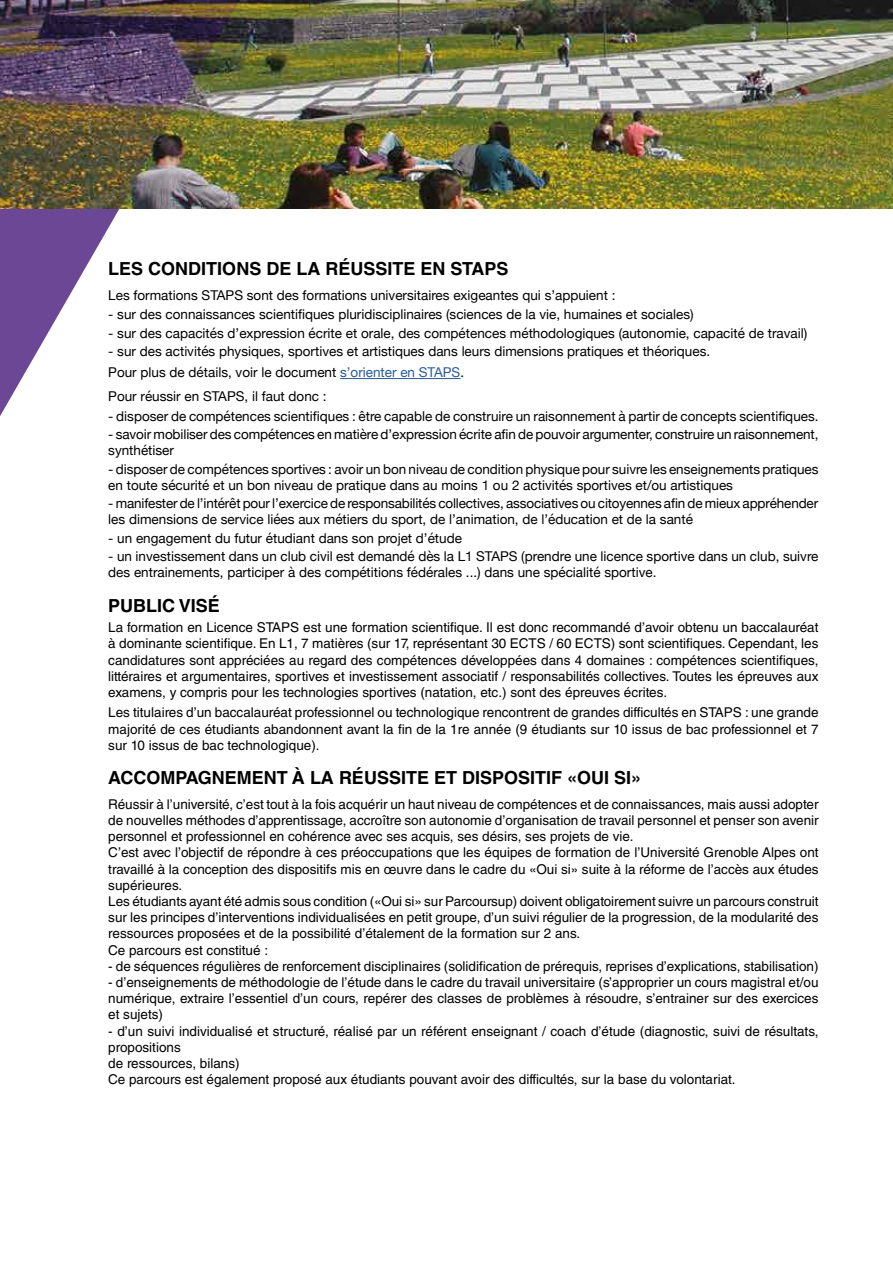
<style>
.page{position:relative;width:893px;height:1263px;background:#fff}
.page>*{position:absolute;margin:0;border:0;box-sizing:border-box;transform-origin:0 0}
.t1{font:700 18px "Helvetica LT Std";color:#000}
.t2{font:13.5px/16.2px "Helvetica LT Std";color:#000;text-align:justify}
.t3{font:13.5px/16.2px "Helvetica Neue";color:#000}
.s1{color:#275b9b}
</style>
<div class="page">
<img style="left:420px;top:0;width:473px;height:208px">
<hr style="left:340px;top:378px;width:120px;height:1px;background:#275b9b">
<img style="left:0;top:0;width:420px;height:416px">
<h1 class="t1" style="left:108px;top:258px;width:402px">LES CONDITIONS DE LA RÉUSSITE EN STAPS</h1>
<p class="t3" style="left:108px;top:288px;width:509px">Les formations STAPS sont des formations universitaires exigeantes qui s’appuient :</p>
<p class="t3" style="left:108px;top:307px;width:587px">- sur des connaissances scientifiques pluridisciplinaires (sciences de la vie, humaines et sociales)</p>
<p class="t3" style="left:108px;top:326px;width:700px">- sur des capacités d’expression écrite et orale, des compétences méthodologiques (autonomie, capacité de travail)</p>
<p class="t3" style="left:108px;top:342px;width:603px;line-height:20.4px">- sur des activités physiques, sportives et artistiques dans leurs dimensions pratiques et théoriques.<br>Pour plus de détails, voir le document <span class="s1">s’orienter en STAPS</span>.</p>
<p class="t3" style="left:108px;top:389px;width:220px">Pour réussir en STAPS, il faut donc :</p>
<p class="t3" style="left:108px;top:409px;width:712px">- disposer de compétences scientifiques : être capable de construire un raisonnement à partir de concepts scientifiques.</p>
<p class="t3" style="left:108px;top:427px;width:712px">- savoir mobiliser des compétences en matière d’expression écrite afin de pouvoir argumenter, construire un raisonnement, synthétiser</p>
<p class="t3" style="left:108px;top:461px;width:712px">- disposer de compétences sportives : avoir un bon niveau de condition physique pour suivre les enseignements pratiques en toute sécurité et un bon niveau de pratique dans au moins 1 ou 2 activités sportives et/ou artistiques</p>
<p class="t3" style="left:108px;top:496px;width:711px">- manifester de l’intérêt pour l’exercice de responsabilités collectives, associatives ou citoyennes afin de mieux appréhender les dimensions de service liées aux métiers du sport, de l’animation, de l’éducation et de la santé</p>
<p class="t3" style="left:108px;top:531px;width:355px">- un engagement du futur étudiant dans son projet d’étude</p>
<p class="t3" style="left:108px;top:549px;width:712px">- un investissement dans un club civil est demandé dès la L1 STAPS (prendre une licence sportive dans un club, suivre des entrainements, participer à des compétitions fédérales ...) dans une spécialité sportive.</p>
<h1 class="t1" style="left:108px;top:594px;width:113px">PUBLIC VISÉ</h1>
<p class="t2" style="left:108px;top:619px;width:712px">La formation en Licence STAPS est une formation scientifique. Il est donc recommandé d’avoir obtenu un baccalauréat à dominante scientifique. En L1, 7 matières (sur 17, représentant 30 ECTS / 60 ECTS) sont scientifiques. Cependant, les candidatures sont appréciées au regard des compétences développées dans 4 domaines : compétences scientifiques, littéraires et argumentaires, sportives et investissement associatif / responsabilités collectives. Toutes les épreuves aux examens, y compris pour les technologies sportives (natation, etc.) sont des épreuves écrites.</p>
<p class="t2" style="left:108px;top:704px;width:712px">Les titulaires d’un baccalauréat professionnel ou technologique rencontrent de grandes difficultés en STAPS : une grande majorité de ces étudiants abandonnent avant la fin de la 1re année (9 étudiants sur 10 issus de bac professionnel et 7 sur 10 issus de bac technologique).</p>
<h1 class="t1" style="left:108px;top:767px;width:534px">ACCOMPAGNEMENT À LA RÉUSSITE ET DISPOSITIF «OUI SI»</h1>
<p class="t2" style="left:108px;top:796px;width:712px;text-align:left">Réussir à l’université, c’est tout à la fois acquérir un haut niveau de compétences et de connaissances, mais aussi adopter de nouvelles méthodes d’apprentissage, accroître son autonomie d’organisation de travail personnel et penser son avenir personnel et professionnel en cohérence avec ses acquis, ses désirs, ses projets de vie.<br>C’est avec l’objectif de répondre à ces préoccupations que les équipes de formation de l’Université Grenoble Alpes ont travaillé à la conception des dispositifs mis en œuvre dans le cadre du «Oui si» suite à la réforme de l’accès aux études supérieures.<br>Les étudiants ayant été admis sous condition («Oui si» sur Parcoursup) doivent obligatoirement suivre un parcours construit sur les principes d’interventions individualisées en petit groupe, d’un suivi régulier de la progression, de la modularité des ressources proposées et de la possibilité d’étalement de la formation sur 2 ans.<br>Ce parcours est constitué :</p>
<p class="t2" style="left:108px;top:958px;width:712px">- de séquences régulières de renforcement disciplinaires (solidification de prérequis, reprises d’explications, stabilisation)</p>
<p class="t2" style="left:108px;top:974px;width:712px">- d’enseignements de méthodologie de l’étude dans le cadre du travail universitaire (s’approprier un cours magistral et/ou numérique, extraire l’essentiel d’un cours, repérer des classes de problèmes à résoudre, s’entrainer sur des exercices et sujets)</p>
<p class="t2" style="left:108px;top:1023px;width:712px;text-align:left">- d’un suivi individualisé et structuré, réalisé par un référent enseignant / coach d’étude (diagnostic, suivi de résultats, propositions<br>de ressources, bilans)<br>Ce parcours est également proposé aux étudiants pouvant avoir des difficultés, sur la base du volontariat.</p>
</div>
